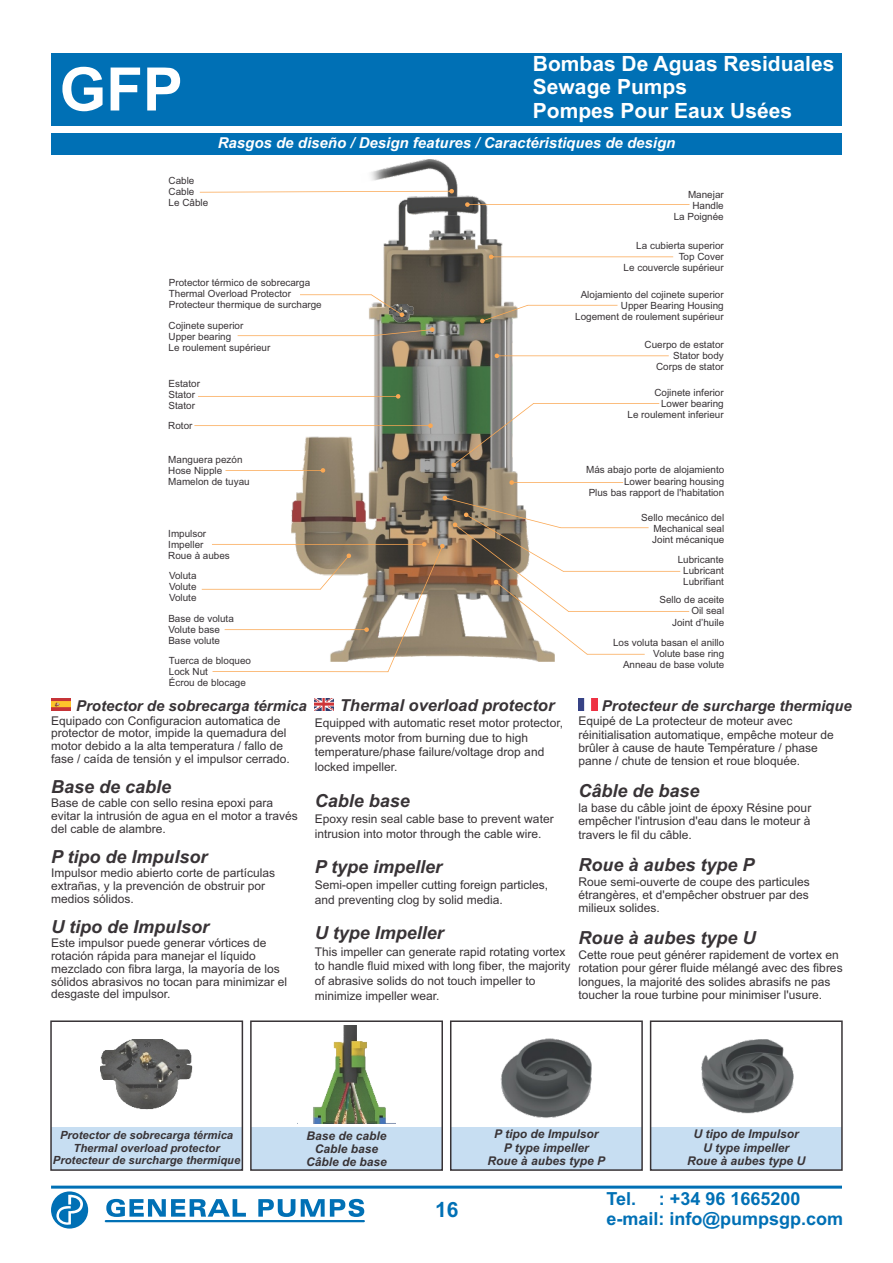
<style>
.page{position:relative;width:893px;height:1263px;background:#fff}
.page>*{position:absolute;margin:0;border:0;box-sizing:border-box;transform-origin:0 0}
.t1{font:700 60px "Arial";color:#fff}
.t2{font:700 21px/23.4px "Arial";color:#fff}
.t3{font:700 21px "Arial";color:#0070b5}
.t4{font:italic 700 18px "Arial";color:#383336}
.t5{font:700 18px "Arial";color:#0070b5}
.t6{font:italic 700 16.5px "Arial";color:#383336}
.t7{font:italic 700 15px "Arial";color:#383336}
.t8{font:italic 700 15px "Arial";color:#fff}
.t9{font:12px/12.8px "Arial";color:#383336}
.t10{font:italic 700 12px/13.4px "Arial";color:#383336;text-align:center}
.t11{font:italic 700 11.25px/12.6px "Arial";color:#383336;text-align:center}
.t12{font:9.9px/11.1px "Arial";color:#383336;text-align:right}
</style>
<div class="page">
<div style="left:51px;top:134px;width:791px;height:21px;background:#0070b5"></div>
<div style="left:651px;top:1127px;width:191px;height:43px;background:#c7def2"></div>
<div style="left:451px;top:1127px;width:191px;height:43px;background:#c7def2"></div>
<img style="left:51px;top:698px;width:19px;height:13px">
<img style="left:315px;top:698px;width:19px;height:13px">
<img style="left:578px;top:698px;width:19px;height:13px">
<div style="left:450px;top:1020px;width:193px;height:151px;border:1px solid #383336"></div>
<div style="left:650px;top:1020px;width:193px;height:151px;border:1px solid #383336"></div>
<div style="left:51px;top:53px;width:791px;height:72px;background:#0070b5"></div>
<hr style="left:51px;top:1185px;width:791px;height:3px;background:#0070b5">
<div style="left:51px;top:1191px;width:37px;height:37px;background:#0070b5;border-radius:50%"></div>
<svg style="left:56px;top:1194px;width:27px;height:32px"></svg>
<svg style="left:106px;top:1199px;width:258px;height:18px"></svg>
<hr style="left:106px;top:1220px;width:258px;height:2px;background:#0070b5">
<img style="left:291px;top:160px;width:264px;height:336px">
<svg style="left:465px;top:202px;width:224px;height:5px"></svg>
<svg style="left:489px;top:255px;width:184px;height:4px"></svg>
<svg style="left:480px;top:305px;width:137px;height:18px"></svg>
<svg style="left:238px;top:327px;width:197px;height:9px"></svg>
<svg style="left:495px;top:354px;width:174px;height:4px"></svg>
<svg style="left:451px;top:403px;width:208px;height:64px"></svg>
<svg style="left:509px;top:480px;width:114px;height:5px"></svg>
<svg style="left:202px;top:496px;width:487px;height:176px"></svg>
<svg style="left:225px;top:468px;width:100px;height:5px"></svg>
<svg style="left:194px;top:423px;width:239px;height:5px"></svg>
<svg style="left:198px;top:394px;width:202px;height:5px"></svg>
<img style="left:390px;top:304px;width:24px;height:19px">
<svg style="left:300px;top:294px;width:104px;height:23px"></svg>
<svg style="left:200px;top:189px;width:254px;height:4px"></svg>
<div style="left:51px;top:1127px;width:191px;height:43px;background:#c7def2"></div>
<div style="left:50px;top:1020px;width:193px;height:151px;border:1px solid #383336"></div>
<div style="left:251px;top:1127px;width:191px;height:43px;background:#c7def2"></div>
<div style="left:250px;top:1020px;width:193px;height:151px;border:1px solid #383336"></div>
<img style="left:100px;top:1039px;width:93px;height:70px">
<img style="left:313px;top:1026px;width:82px;height:98px">
<img style="left:497px;top:1021px;width:99px;height:97px">
<img style="left:701px;top:1039px;width:93px;height:75px">
<h1 class="t1" style="left:60px;top:67px;width:125px">GFP</h1>
<h2 class="t2" style="left:533px;top:54px;width:303px">Bombas De Aguas Residuales<br>Sewage Pumps<br>Pompes Pour Eaux Usées</h2>
<p class="t8" style="left:218px;top:137px;width:459px">Rasgos de diseño / Design features / Caractéristiques de design</p>
<p class="t12" style="left:169px;top:176px;width:41px;text-align:left">Cable<br>Cable<br>Le Câble</p>
<p class="t12" style="left:169px;top:278px;width:154px;text-align:left">Protector térmico de sobrecarga<br>Thermal Overload Protector<br>Protecteur thermique de surcharge</p>
<p class="t12" style="left:169px;top:321px;width:103px;text-align:left">Cojinete superior<br>Upper bearing<br>Le roulement supérieur</p>
<p class="t12" style="left:169px;top:379px;width:33px;text-align:left">Estator<br>Stator<br>Stator</p>
<p class="t12" style="left:168px;top:421px;width:26px">Rotor</p>
<p class="t12" style="left:168px;top:455px;width:83px;text-align:left">Manguera pezón<br>Hose Nipple<br>Mamelon de tuyau</p>
<p class="t12" style="left:168px;top:529px;width:63px;text-align:left">Impulsor<br>Impeller<br>Roue à aubes</p>
<p class="t12" style="left:169px;top:571px;width:29px;text-align:justify">Voluta Volute Volute</p>
<p class="t12" style="left:168px;top:614px;width:67px;text-align:left">Base de voluta<br>Volute base<br>Base volute</p>
<p class="t12" style="left:169px;top:655px;width:84px;text-align:left">Tuerca de bloqueo<br>Lock Nut<br>Écrou de blocage</p>
<p class="t12" style="left:674px;top:190px;width:52px">Manejar<br>Handle<br>La Poignée</p>
<p class="t12" style="left:624px;top:241px;width:102px">La cubierta superior<br>Top Cover<br>Le couvercle supérieur</p>
<p class="t12" style="left:575px;top:290px;width:150px">Alojamiento del cojinete superior<br>Upper Bearing Housing<br>Logement de roulement supérieur</p>
<p class="t12" style="left:644px;top:340px;width:81px">Cuerpo de estator<br>Stator body<br>Corps de stator</p>
<p class="t12" style="left:627px;top:388px;width:98px">Cojinete inferior<br>Lower bearing<br>Le roulement inferieur</p>
<p class="t12" style="left:586px;top:465px;width:140px">Más abajo porte de alojamiento<br>Lower bearing housing<br>Plus bas rapport de l'habitation</p>
<p class="t12" style="left:652px;top:513px;width:74px;text-align:justify;text-indent:-11px">Sello mecánico del Mechanical seal Joint mécanique</p>
<p class="t12" style="left:678px;top:555px;width:48px;text-align:center">Lubricante<br>Lubricant<br>Lubrifiant</p>
<p class="t12" style="left:659px;top:595px;width:66px">Sello de aceite<br>Oil seal<br>Joint d’huile</p>
<p class="t12" style="left:613px;top:638px;width:113px">Los voluta basan el anillo<br>Volute base ring<br>Anneau de base volute</p>
<p class="t7" style="left:76px;top:700px;width:232px">Protector de sobrecarga térmica</p>
<p class="t9" style="left:51px;top:715px;width:240px">Equipado con Configuracion automatica de protector de motor, impide la quemadura del motor debido a la alta temperatura / fallo de fase / caída de tensión y el impulsor cerrado.</p>
<h3 class="t4" style="left:51px;top:780px;width:122px">Base de cable</h3>
<p class="t9" style="left:51px;top:798px;width:248px">Base de cable con sello resina epoxi para evitar la intrusión de agua en el motor a través del cable de alambre.</p>
<h3 class="t4" style="left:51px;top:850px;width:158px">P tipo de Impulsor</h3>
<p class="t9" style="left:51px;top:868px;width:226px">Impulsor medio abierto corte de partículas extrañas, y la prevención de obstruir por medios sólidos.</p>
<h3 class="t4" style="left:51px;top:920px;width:160px">U tipo de Impulsor</h3>
<p class="t9" style="left:51px;top:938px;width:238px">Este impulsor puede generar vórtices de rotación rápida para manejar el líquido mezclado con fibra larga, la mayoría de los sólidos abrasivos no tocan para minimizar el desgaste del impulsor.</p>
<h3 class="t6" style="left:340px;top:699px;width:216px">Thermal overload protector</h3>
<p class="t9" style="left:315px;top:716px;width:250px;line-height:14.7px">Equipped with automatic reset motor protector, prevents motor from burning due to high temperature/phase failure/voltage drop and locked impeller.</p>
<h3 class="t4" style="left:315px;top:793px;width:97px">Cable base</h3>
<p class="t9" style="left:315px;top:812px;width:240px;line-height:14.7px">Epoxy resin seal cable base to prevent water intrusion into motor through the cable wire.</p>
<h3 class="t4" style="left:315px;top:860px;width:129px">P type impeller</h3>
<p class="t9" style="left:315px;top:879px;width:235px;line-height:14.7px">Semi-open impeller cutting foreign particles, and preventing clog by solid media.</p>
<h3 class="t4" style="left:315px;top:926px;width:131px">U type Impeller</h3>
<p class="t9" style="left:315px;top:945px;width:257px;line-height:14.7px">This impeller can generate rapid rotating vortex to handle fluid mixed with long fiber, the majority of abrasive solids do not touch impeller to minimize impeller wear.</p>
<p class="t7" style="left:602px;top:700px;width:252px">Protecteur de surcharge thermique</p>
<p class="t9" style="left:578px;top:715px;width:257px;line-height:13.4px">Equipé de La protecteur de moteur avec réinitialisation automatique, empêche moteur de brûler à cause de haute Température / phase panne / chute de tension et roue bloquée.</p>
<h3 class="t4" style="left:578px;top:784px;width:123px">Câble de base</h3>
<p class="t9" style="left:578px;top:802px;width:234px;line-height:13.4px;text-align:justify">la base du câble joint de époxy Résine pour empêcher l'intrusion d'eau dans le moteur à travers le fil du câble.</p>
<h3 class="t4" style="left:578px;top:858px;width:178px">Roue à aubes type P</h3>
<p class="t9" style="left:578px;top:876px;width:233px;line-height:13.4px;text-align:justify">Roue semi-ouverte de coupe des particules étrangères, et d'empêcher obstruer par des milieux solides.</p>
<h3 class="t4" style="left:578px;top:931px;width:179px">Roue à aubes type U</h3>
<p class="t9" style="left:578px;top:949px;width:266px;line-height:13.4px">Cette roue peut générer rapidement de vortex en rotation pour gérer fluide mélangé avec des fibres longues, la majorité des solides abrasifs ne pas toucher la roue turbine pour minimiser l'usure.</p>
<p class="t11" style="left:53px;top:1130px;width:189px">Protector de sobrecarga térmica<br>Thermal overload protector<br>Protecteur de surcharge thermique</p>
<p class="t10" style="left:306px;top:1130px;width:82px">Base de cable<br>Cable base<br>Câble de base</p>
<h2 class="t3" style="left:435px;top:1202px;width:25px">16</h2>
<p class="t10" style="left:488px;top:1129px;width:119px">P tipo de Impulsor<br>P type impeller<br>Roue à aubes type P</p>
<p class="t10" style="left:687px;top:1129px;width:120px">U tipo de Impulsor<br>U type impeller<br>Roue à aubes type U</p>
<h3 class="t5" style="left:607px;top:1191px;width:31px">Tel.</h3>
<h3 class="t5" style="left:659px;top:1191px;width:143px">: +34 96 1665200</h3>
<h3 class="t5" style="left:607px;top:1212px;width:238px">e-mail: info@pumpsgp.com</h3>
</div>
